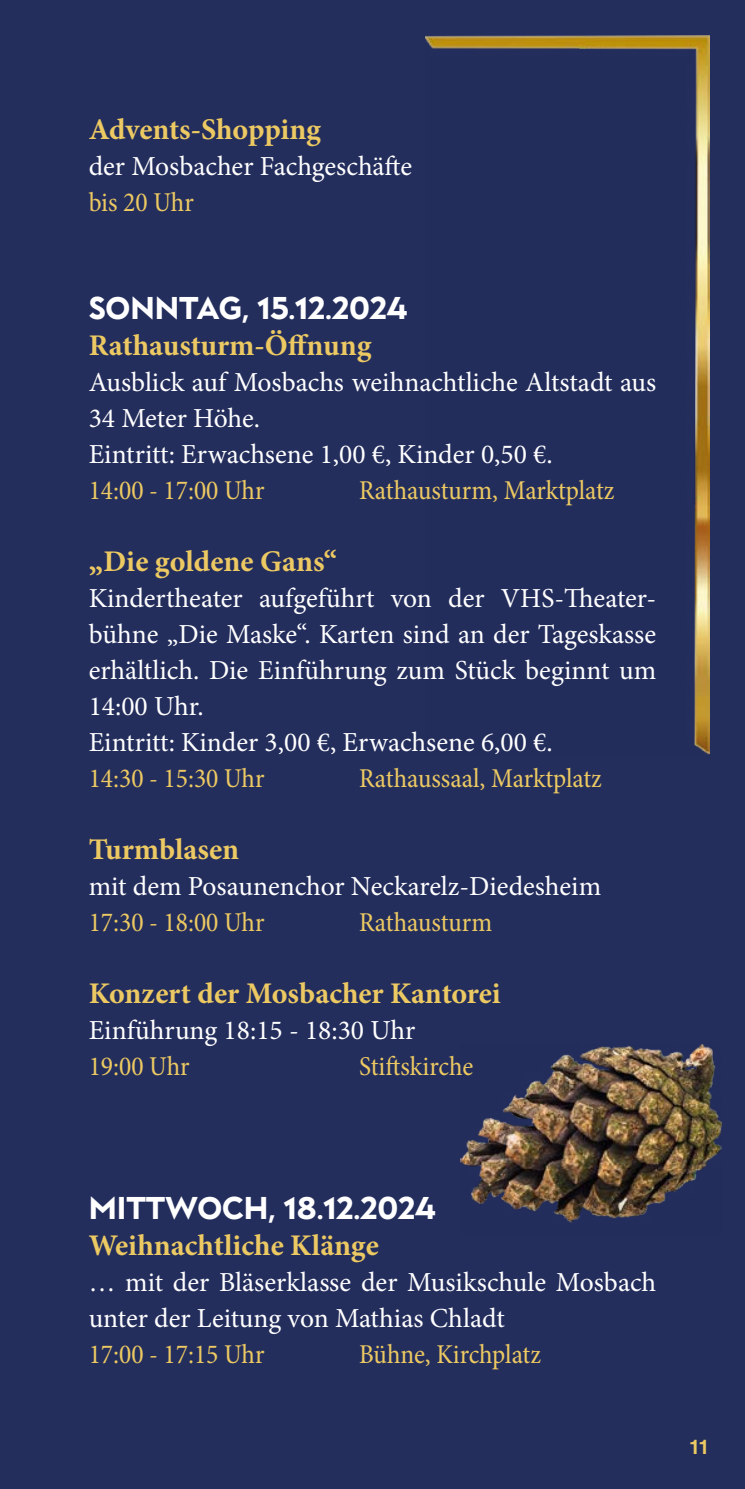
<style>
.page{position:relative;width:745px;height:1489px;background:#fff}
.page>*{position:absolute;margin:0;border:0;box-sizing:border-box;transform-origin:0 0}
.t1{font:700 30px "Minion Pro";color:#ecc962}
.t2{font:700 30px "Garnet Capitals";color:#fff}
.t3{font:27.5px/36px "Minion Pro";color:#fff}
.t4{font:condensed 27.5px "Minion Pro";color:#ecc962}
.t5{font:700 20px "Helvetica LT Std";color:#ecc962}
</style>
<div class="page">
<div style="left:0;top:0;width:744px;height:1488px;background:#242e5d"></div>
<img style="left:425px;top:35px;width:284px;height:719px">
<img style="left:460px;top:1044px;width:260px;height:179px">
<p class="t1" style="left:89px;top:108px;width:233px">Advents-Shopping</p>
<p class="t3" style="left:89px;top:148px;width:324px">der Mosbacher Fachgeschäfte</p>
<p class="t4" style="left:89px;top:184px;width:107px">bis 20 Uhr</p>
<p class="t2" style="left:89px;top:290px;width:320px">SONNTAG, 15.12.2024</p>
<p class="t1" style="left:89px;top:324px;width:284px">Rathausturm-Öffnung</p>
<p class="t3" style="left:89px;top:364px;width:568px">Ausblick auf Mosbachs weihnachtliche Altstadt aus<br>34 Meter Höhe.</p>
<p class="t3" style="left:89px;top:436px;width:465px">Eintritt: Erwachsene 1,00 €, Kinder 0,50 €.</p>
<p class="t4" style="left:89px;top:472px;width:177px">14:00 - 17:00 Uhr</p>
<p class="t4" style="left:359px;top:472px;width:257px">Rathausturm, Marktplatz</p>
<p class="t1" style="left:89px;top:540px;width:250px">„Die goldene Gans“</p>
<p class="t3" style="left:89px;top:580px;width:568px;text-align:justify">Kindertheater aufgeführt von der VHS-Theater&shy;bühne „Die Maske“. Karten sind an der Tageskasse erhältlich. Die Einführung zum Stück beginnt um 14:00 Uhr.</p>
<p class="t3" style="left:89px;top:724px;width:465px">Eintritt: Kinder 3,00 €, Erwachsene 6,00 €.</p>
<p class="t4" style="left:89px;top:760px;width:177px">14:30 - 15:30 Uhr</p>
<p class="t4" style="left:359px;top:760px;width:244px">Rathaussaal, Marktplatz</p>
<p class="t1" style="left:89px;top:828px;width:152px">Turmblasen</p>
<p class="t3" style="left:89px;top:868px;width:513px">mit dem Posaunenchor Neckarelz-Diedesheim</p>
<p class="t4" style="left:89px;top:904px;width:177px">17:30 - 18:00 Uhr</p>
<p class="t4" style="left:359px;top:904px;width:135px">Rathausturm</p>
<p class="t1" style="left:89px;top:972px;width:413px">Konzert der Mosbacher Kantorei</p>
<p class="t3" style="left:89px;top:1012px;width:328px">Einführung 18:15 - 18:30 Uhr</p>
<p class="t4" style="left:89px;top:1048px;width:102px">19:00 Uhr</p>
<p class="t4" style="left:359px;top:1048px;width:116px">Stiftskirche</p>
<p class="t2" style="left:89px;top:1190px;width:348px">MITTWOCH, 18.12.2024</p>
<p class="t1" style="left:89px;top:1224px;width:291px">Weihnachtliche Klänge</p>
<p class="t3" style="left:89px;top:1264px;width:568px">… mit der Bläserklasse der Musikschule Mosbach unter der Leitung von Mathias Chladt</p>
<p class="t4" style="left:89px;top:1336px;width:177px">17:00 - 17:15 Uhr</p>
<p class="t4" style="left:359px;top:1336px;width:183px">Bühne, Kirchplatz</p>
<p class="t5" style="left:688px;top:1434px;width:22px">11</p>
</div>
